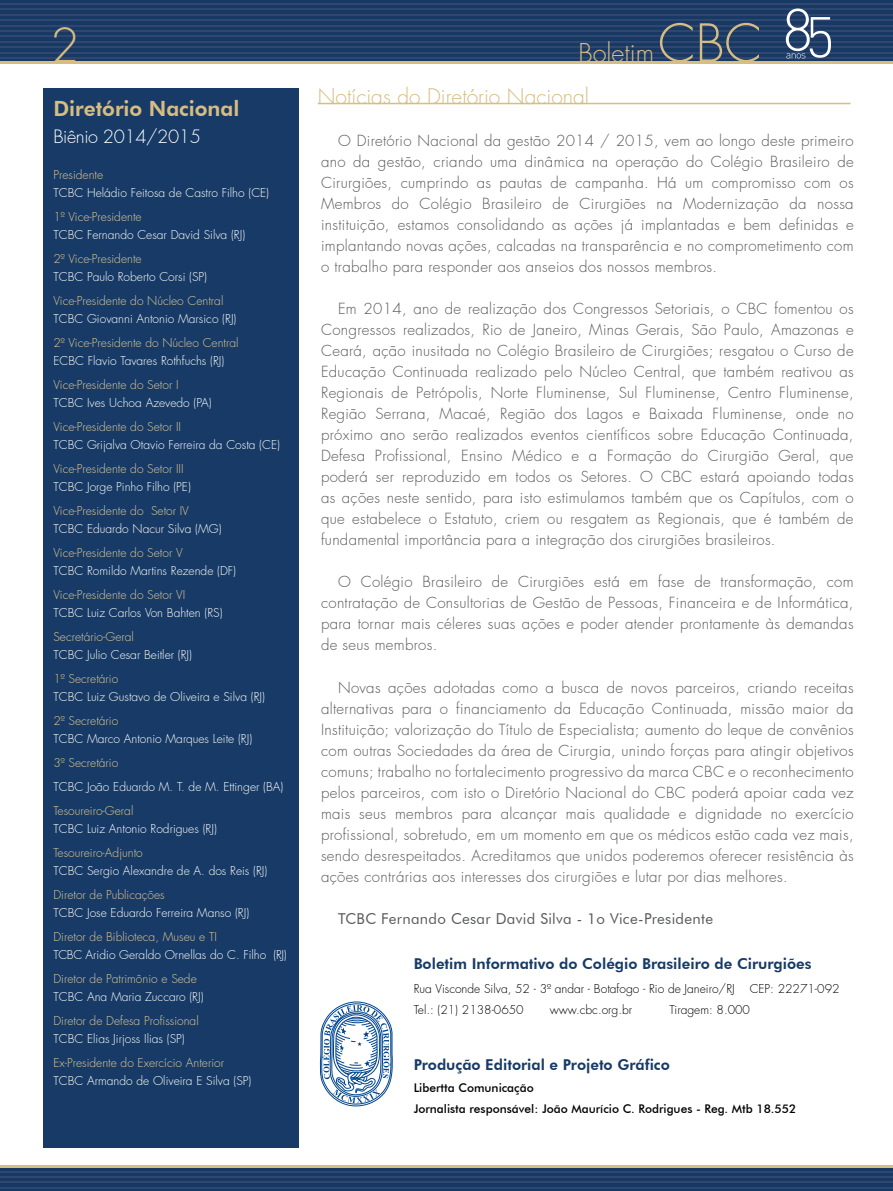
<style>
.page{position:relative;width:893px;height:1191px;background:#fff}
.page>*{position:absolute;margin:0;border:0;box-sizing:border-box;transform-origin:0 0}
.t1{font:300 46.5px "Futura";color:#d8bd82}
.t2{font:300 25.35px "Futura";color:#d8bd82}
.t3{font:300 21px "Futura";color:#d8bd82}
.t4{font:800 21px "Futura BT";color:#d8bd82}
.t5{font:300 18px "Futura";letter-spacing:-.02em;color:#fff}
.t6{font:300 15px/21px "Futura";letter-spacing:.02em;color:#58595b;text-align:justify}
.t7{font:800 15px "Futura BT";color:#173b66}
.t8{font:15px "Futura BT";letter-spacing:.02em;color:#58595b}
.t9{font:300 12px "Futura";color:#fff}
.t10{font:300 12px "Futura";color:#dfc897}
.t11{font:300 12px/21.3px "Futura";color:#000}
.t12{font:500 12px/21.3px "Futura BT";color:#000}
.s1{font-size:50.85px}
</style>
<div class="page">
<div style="left:0;top:0;width:893px;height:62px;background:#193965"></div>
<hr style="left:0;top:3px;width:893px;height:2px;background:#2f466f">
<hr style="left:0;top:9px;width:893px;height:1px;background:#2f466f">
<hr style="left:0;top:14px;width:893px;height:2px;background:#2f466f">
<hr style="left:0;top:19px;width:893px;height:2px;background:#2f466f">
<hr style="left:0;top:25px;width:893px;height:1px;background:#2f466f">
<hr style="left:0;top:30px;width:893px;height:2px;background:#2f466f">
<hr style="left:0;top:36px;width:893px;height:1px;background:#2f466f">
<hr style="left:0;top:41px;width:893px;height:2px;background:#2f466f">
<hr style="left:0;top:47px;width:893px;height:1px;background:#2f466f">
<hr style="left:0;top:52px;width:893px;height:1px;background:#2f466f">
<hr style="left:0;top:57px;width:893px;height:2px;background:#2f466f">
<hr style="left:0;top:62px;width:893px;height:2px;background:#d8bd82">
<svg style="left:0;top:1167px;width:893px;height:24px;background:#274268"></svg>
<hr style="left:0;top:1187px;width:893px;height:1px;background:#2f466f">
<hr style="left:0;top:1181px;width:893px;height:2px;background:#2f466f">
<hr style="left:0;top:1176px;width:893px;height:1px;background:#2f466f">
<hr style="left:0;top:1170px;width:893px;height:2px;background:#2f466f">
<hr style="left:0;top:1165px;width:893px;height:2px;background:#d8bd82">
<svg style="left:786px;top:9px;width:45px;height:49px"></svg>
<div style="left:43px;top:89px;width:256px;height:1058px;background:#173b66"></div>
<hr style="left:318px;top:103px;width:532px;height:1px;background:#d8bd82">
<svg style="left:320px;top:1001px;width:72px;height:106px"></svg>
<h1 class="t1" style="left:51px;top:15px;width:30px">2</h1>
<h2 class="t2" style="left:578px;top:36px;width:185px">Boletim <span class="s1">CBC</span></h2>
<h3 class="t4" style="left:53px;top:96px;width:187px">Diretório Nacional</h3>
<p class="t5" style="left:53px;top:125px;width:149px">Biênio 2014/2015</p>
<p class="t10" style="left:53px;top:167px;width:51px">Presidente</p>
<p class="t9" style="left:53px;top:185px;width:217px">TCBC Heládio Feitosa de Castro Filho (CE)</p>
<p class="t10" style="left:53px;top:209px;width:90px">1º Vice-Presidente</p>
<p class="t9" style="left:53px;top:227px;width:193px">TCBC Fernando Cesar David Silva (RJ)</p>
<p class="t10" style="left:53px;top:251px;width:90px">2º Vice-Presidente</p>
<p class="t9" style="left:53px;top:269px;width:155px">TCBC Paulo Roberto Corsi (SP)</p>
<p class="t10" style="left:53px;top:293px;width:171px">Vice-Presidente do Núcleo Central</p>
<p class="t9" style="left:53px;top:311px;width:185px">TCBC Giovanni Antonio Marsico (RJ)</p>
<p class="t10" style="left:53px;top:335px;width:187px">2º Vice-Presidente do Núcleo Central</p>
<p class="t9" style="left:53px;top:353px;width:172px">ECBC Flavio Tavares Rothfuchs (RJ)</p>
<p class="t10" style="left:53px;top:377px;width:127px">Vice-Presidente do Setor I</p>
<p class="t9" style="left:53px;top:395px;width:160px">TCBC Ives Uchoa Azevedo (PA)</p>
<p class="t10" style="left:53px;top:419px;width:129px">Vice-Presidente do Setor II</p>
<p class="t9" style="left:53px;top:437px;width:228px">TCBC Grijalva Otavio Ferreira da Costa (CE)</p>
<p class="t10" style="left:53px;top:461px;width:132px">Vice-Presidente do Setor III</p>
<p class="t9" style="left:53px;top:479px;width:139px">TCBC Jorge Pinho Filho (PE)</p>
<p class="t10" style="left:53px;top:503px;width:137px">Vice-Presidente do Setor IV</p>
<p class="t9" style="left:53px;top:521px;width:170px">TCBC Eduardo Nacur Silva (MG)</p>
<p class="t10" style="left:53px;top:545px;width:131px">Vice-Presidente do Setor V</p>
<p class="t9" style="left:53px;top:563px;width:184px">TCBC Romildo Martins Rezende (DF)</p>
<p class="t10" style="left:53px;top:587px;width:133px">Vice-Presidente do Setor VI</p>
<p class="t9" style="left:53px;top:605px;width:171px">TCBC Luiz Carlos Von Bahten (RS)</p>
<p class="t10" style="left:53px;top:629px;width:82px">Secretário-Geral</p>
<p class="t9" style="left:53px;top:647px;width:140px">TCBC Julio Cesar Beitler (RJ)</p>
<p class="t10" style="left:53px;top:671px;width:66px">1º Secretário</p>
<p class="t9" style="left:53px;top:689px;width:213px">TCBC Luiz Gustavo de Oliveira e Silva (RJ)</p>
<p class="t10" style="left:53px;top:713px;width:66px">2º Secretário</p>
<p class="t9" style="left:53px;top:731px;width:200px">TCBC Marco Antonio Marques Leite (RJ)</p>
<p class="t10" style="left:53px;top:755px;width:66px">3º Secretário</p>
<p class="t9" style="left:53px;top:779px;width:231px">TCBC João Eduardo M. T. de M. Ettinger (BA)</p>
<p class="t10" style="left:53px;top:803px;width:81px">Tesoureiro-Geral</p>
<p class="t9" style="left:53px;top:821px;width:165px">TCBC Luiz Antonio Rodrigues (RJ)</p>
<p class="t10" style="left:53px;top:845px;width:91px">Tesoureiro-Adjunto</p>
<p class="t9" style="left:53px;top:863px;width:215px">TCBC Sergio Alexandre de A. dos Reis (RJ)</p>
<p class="t10" style="left:53px;top:887px;width:113px">Diretor de Publicações</p>
<p class="t9" style="left:53px;top:905px;width:197px">TCBC Jose Eduardo Ferreira Manso (RJ)</p>
<p class="t10" style="left:53px;top:929px;width:165px">Diretor de Biblioteca, Museu e TI</p>
<p class="t9" style="left:53px;top:947px;width:235px">TCBC Aridio Geraldo Ornellas do C. Filho (RJ)</p>
<p class="t10" style="left:53px;top:971px;width:145px">Diretor de Patrimônio e Sede</p>
<p class="t9" style="left:53px;top:989px;width:152px">TCBC Ana Maria Zuccaro (RJ)</p>
<p class="t10" style="left:53px;top:1013px;width:147px">Diretor de Defesa Profissional</p>
<p class="t9" style="left:53px;top:1031px;width:133px">TCBC Elias Jirjoss Ilias (SP)</p>
<p class="t10" style="left:53px;top:1055px;width:172px">Ex-Presidente do Exercício Anterior</p>
<p class="t9" style="left:53px;top:1073px;width:200px">TCBC Armando de Oliveira E Silva (SP)</p>
<h3 class="t3" style="left:318px;top:83px;width:273px">Notícias do Diretório Nacional</h3>
<p class="t6" style="left:321px;top:130px;width:534px;text-indent:17px">O Diretório Nacional da gestão 2014 / 2015, vem ao longo deste primeiro ano da gestão, criando uma dinâmica na operação do Colégio Brasileiro de Cirurgiões, cumprindo as pautas de campanha. Há um compromisso com os Membros do Colégio Brasileiro de Cirurgiões na Modernização da nossa instituição, estamos consolidando as ações já implantadas e bem definidas e implantando novas ações, calcadas na transparência e no comprometimento com o trabalho para responder aos anseios dos nossos membros.</p>
<p class="t6" style="left:321px;top:298px;width:534px;text-indent:17px">Em 2014, ano de realização dos Congressos Setoriais, o CBC fomentou os Congressos realizados, Rio de Janeiro, Minas Gerais, São Paulo, Amazonas e Ceará, ação inusitada no Colégio Brasileiro de Cirurgiões; resgatou o Curso de Educação Continuada realizado pelo Núcleo Central, que também reativou as Regionais de Petrópolis, Norte Fluminense, Sul Fluminense, Centro Fluminense, Região Serrana, Macaé, Região dos Lagos e Baixada Fluminense, onde no próximo ano serão realizados eventos científicos sobre Educação Continuada, Defesa Profissional, Ensino Médico e a Formação do Cirurgião Geral, que poderá ser reproduzido em todos os Setores. O CBC estará apoiando todas as ações neste sentido, para isto estimulamos também que os Capítulos, com o que estabelece o Estatuto, criem ou resgatem as Regionais, que é também de fundamental importância para a integração dos cirurgiões brasileiros.</p>
<p class="t6" style="left:321px;top:571px;width:534px;text-indent:17px">O Colégio Brasileiro de Cirurgiões está em fase de transformação, com contratação de Consultorias de Gestão de Pessoas, Financeira e de Informática, para tornar mais céleres suas ações e poder atender prontamente às demandas de seus membros.</p>
<p class="t6" style="left:321px;top:677px;width:534px;text-indent:17px">Novas ações adotadas como a busca de novos parceiros, criando receitas alternativas para o financiamento da Educação Continuada, missão maior da Instituição; valorização do Título de Especialista; aumento do leque de convênios com outras Sociedades da área de Cirurgia, unindo forças para atingir objetivos comuns; trabalho no fortalecimento progressivo da marca CBC e o reconhecimento pelos parceiros, com isto o Diretório Nacional do CBC poderá apoiar cada vez mais seus membros para alcançar mais qualidade e dignidade no exercício profissional, sobretudo, em um momento em que os médicos estão cada vez mais, sendo desrespeitados. Acreditamos que unidos poderemos oferecer resistência às ações contrárias aos interesses dos cirurgiões e lutar por dias melhores.</p>
<p class="t8" style="left:338px;top:909px;width:377px">TCBC Fernando Cesar David Silva - 1o Vice-Presidente</p>
<p class="t7" style="left:414px;top:954px;width:399px">Boletim Informativo do Colégio Brasileiro de Cirurgiões</p>
<p class="t11" style="left:414px;top:978px;width:427px">Rua Visconde Silva, 52 - 3º andar - Botafogo - Rio de Janeiro/RJ CEP: 22271-092<br>Tel.: (21) 2138-0650</p>
<p class="t11" style="left:550px;top:999px;width:84px">www.cbc.org.br</p>
<p class="t11" style="left:669px;top:999px;width:82px">Tiragem: 8.000</p>
<p class="t7" style="left:414px;top:1056px;width:258px">Produção Editorial e Projeto Gráfico</p>
<p class="t12" style="left:414px;top:1076px;width:384px">Libertta Comunicação<br>Jornalista responsável: João Maurício C. Rodrigues - Reg. Mtb 18.552</p>
</div>
